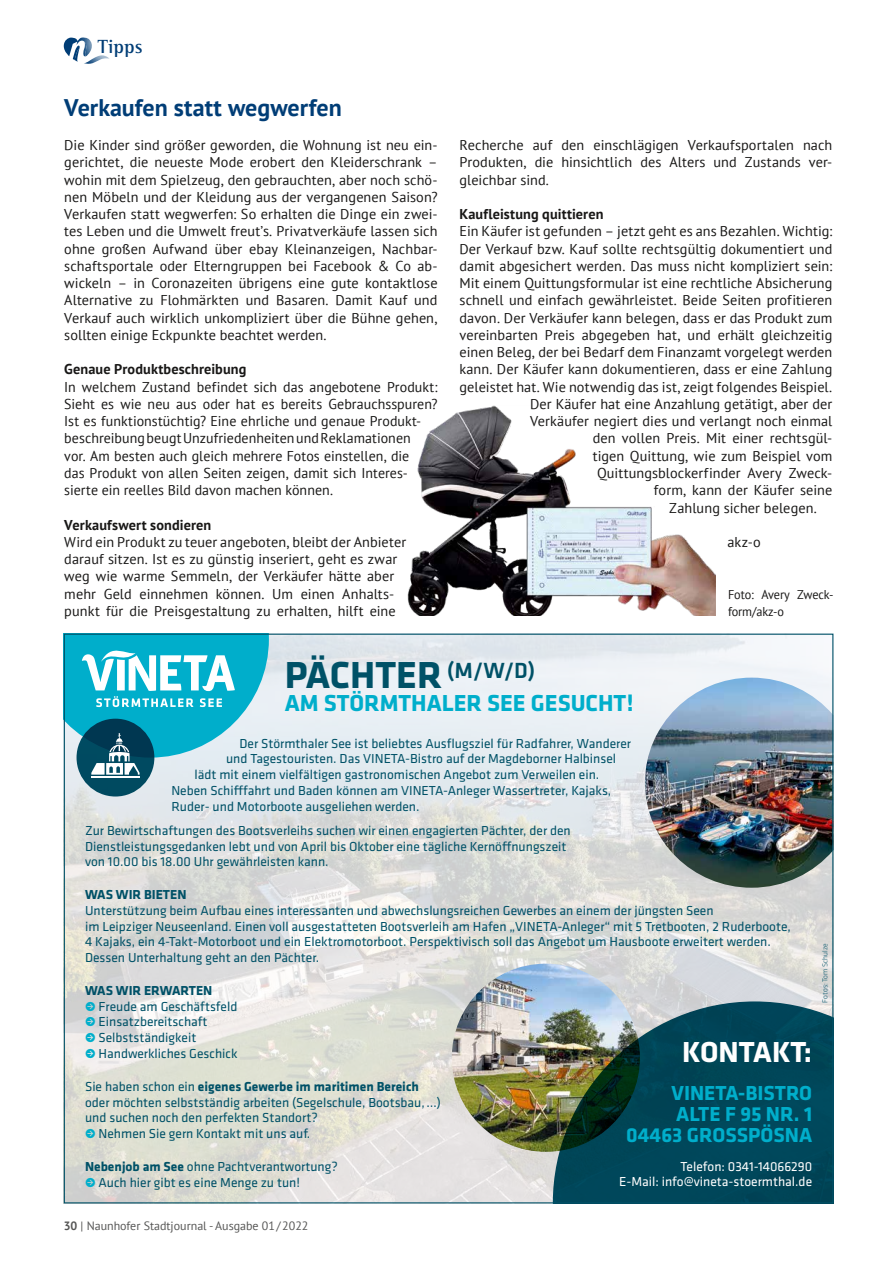
<style>
.page{position:relative;width:893px;height:1263px;background:#fff}
.page>*{position:absolute;margin:0;border:0;box-sizing:border-box;transform-origin:0 0}
.t1{font:700 39px "Klavika";color:#005167}
.t2{font:700 30px "Klavika";color:#fff}
.t3{font:700 24px "Klavika";color:#00aecb}
.t4{font:700 24px "PT Sans";color:#003d76}
.t5{font:700 21px/21px "Klavika";color:#00aecb;text-align:right}
.t6{font:700 19.5px "Rotis Semi Serif";letter-spacing:.005em;color:#003d76}
.t7{font:14.25px/17.2px "PT Sans";letter-spacing:.005em;color:#181716;text-align:justify}
.t8{font:700 14.25px "PT Sans";letter-spacing:.01em;color:#181716}
.t9{font:13.5px/15.8px "Klavika";color:#005167}
.t10{font:13.5px/15.8px "Klavika";color:#fff;text-align:right}
.t11{font:700 13.5px "Klavika";color:#005167}
.t12{font:12.75px/17.2px "PT Sans";letter-spacing:-.005em;color:#181716;scale:.96 1}
.t13{font:12px "PT Sans";color:#565655}
.t14{font:300 7.5px "Klavika";color:#005167}
.s1{color:#00aecb}
.s2{font-weight:700}
</style>
<div class="page">
<svg style="left:64px;top:37px;width:11px;height:24px"></svg>
<img style="left:66px;top:636px;width:765px;height:565px">
<img style="left:452px;top:964px;width:188px;height:188px;border-radius:94px">
<svg style="left:553px;top:1001px;width:278px;height:200px;background:#1a525c"></svg>
<div style="left:77px;top:719px;width:77px;height:77px;background:#004a60;border-radius:50%"></div>
<hr style="left:91px;top:776px;width:49px;height:2px;background:#fff">
<svg style="left:66px;top:636px;width:203px;height:139px;background:#4fb8cc"></svg>
<img style="left:645px;top:678px;width:186px;height:210px">
<img style="left:407px;top:405px;width:309px;height:211px">
<h3 class="t6" style="left:98px;top:35px;width:46px">Tipps</h3>
<h3 class="t4" style="left:64px;top:91px;width:279px">Verkaufen statt wegwerfen</h3>
<p class="t7" style="left:64px;top:136px;width:375px">Die Kinder sind größer geworden, die Wohnung ist neu ein&shy;gerichtet, die neueste Mode erobert den Kleiderschrank – wohin mit dem Spielzeug, den gebrauchten, aber noch schö&shy;nen Möbeln und der Kleidung aus der vergangenen Saison?<br>Verkaufen statt wegwerfen: So erhalten die Dinge ein zwei&shy;tes Leben und die Umwelt freut’s. Privatverkäufe lassen sich ohne großen Aufwand über ebay Kleinanzeigen, Nachbar&shy;schaftsportale oder Elterngruppen bei Facebook &amp; Co ab&shy;wickeln – in Coronazeiten übrigens eine gute kontaktlose Alternative zu Flohmärkten und Basaren. Damit Kauf und Verkauf auch wirklich unkompliziert über die Bühne gehen, sollten einige Eckpunkte beachtet werden.</p>
<p class="t8" style="left:64px;top:360px;width:184px">Genaue Produktbeschreibung</p>
<p class="t7" style="left:64px;top:378px;width:375px;text-align:left">In welchem Zustand befindet sich das angebotene Produkt:<br>Sieht es wie neu aus oder hat es bereits Gebrauchsspuren?<br>Ist es funktionstüchtig? Eine ehrliche und genaue Produkt&shy;beschreibung beugt Unzufriedenheiten und Reklamationen<br>vor. Am besten auch gleich mehrere Fotos einstellen, die<br>das Produkt von allen Seiten zeigen, damit sich Interes&shy;sierte ein reelles Bild davon machen können.</p>
<p class="t8" style="left:64px;top:515px;width:148px">Verkaufswert sondieren</p>
<p class="t7" style="left:64px;top:533px;width:343px;text-align:left">Wird ein Produkt zu teuer angeboten, bleibt der Anbieter darauf sitzen. Ist es zu günstig inseriert, geht es zwar weg wie warme Semmeln, der Verkäufer hätte aber mehr Geld einnehmen können. Um einen Anhalts&shy;punkt für die Preisgestaltung zu erhalten, hilft eine</p>
<p class="t7" style="left:459px;top:136px;width:374px">Recherche auf den einschlägigen Verkaufsportalen nach Produkten, die hinsichtlich des Alters und Zustands ver&shy;gleichbar sind.</p>
<p class="t8" style="left:459px;top:205px;width:146px">Kaufleistung quittieren</p>
<p class="t7" style="left:459px;top:222px;width:374px">Ein Käufer ist gefunden – jetzt geht es ans Bezahlen. Wichtig:</p>
<p class="t7" style="left:459px;top:240px;width:374px">Der Verkauf bzw. Kauf sollte rechtsgültig dokumentiert und</p>
<p class="t7" style="left:459px;top:257px;width:374px">damit abgesichert werden. Das muss nicht kompliziert sein:</p>
<p class="t7" style="left:459px;top:274px;width:374px">Mit einem Quittungsformular ist eine rechtliche Absicherung</p>
<p class="t7" style="left:459px;top:291px;width:374px">schnell und einfach gewährleistet. Beide Seiten profitieren</p>
<p class="t7" style="left:459px;top:309px;width:374px">davon. Der Verkäufer kann belegen, dass er das Produkt zum</p>
<p class="t7" style="left:459px;top:326px;width:374px">vereinbarten Preis abgegeben hat, und erhält gleichzeitig</p>
<p class="t7" style="left:459px;top:343px;width:374px">einen Beleg, der bei Bedarf dem Finanzamt vorgelegt werden</p>
<p class="t7" style="left:459px;top:360px;width:374px">kann. Der Käufer kann dokumentieren, dass er eine Zahlung</p>
<p class="t7" style="left:459px;top:378px;width:374px">geleistet hat. Wie notwendig das ist, zeigt folgendes Beispiel.</p>
<p class="t7" style="left:530px;top:395px;width:304px">Der Käufer hat eine Anzahlung getätigt, aber der</p>
<p class="t7" style="left:530px;top:412px;width:304px">Verkäufer negiert dies und verlangt noch einmal</p>
<p class="t7" style="left:593px;top:429px;width:241px">den vollen Preis. Mit einer rechtsgül-</p>
<p class="t7" style="left:593px;top:447px;width:241px">tigen Quittung, wie zum Beispiel vom</p>
<p class="t7" style="left:597px;top:464px;width:237px">Quittungsblockerfinder Avery Zweck-</p>
<p class="t7" style="left:654px;top:481px;width:180px">form, kann der Käufer seine</p>
<p class="t7" style="left:669px;top:498px;width:149px">Zahlung sicher belegen.</p>
<p class="t7" style="left:727px;top:533px;width:35px">akz-o</p>
<p class="t12" style="left:728px;top:585px;width:111px">Foto: Avery Zweck&shy;form/akz-o</p>
<h1 class="t1" style="left:285px;top:654px;width:252px">PÄCHTER <sup>(M/W/D)</sup></h1>
<h3 class="t3" style="left:285px;top:690px;width:350px">AM STÖRMTHALER SEE GESUCHT!</h3>
<p class="t9" style="left:240px;top:735px;width:393px">Der Störmthaler See ist beliebtes Ausflugsziel für Radfahrer, Wanderer</p>
<p class="t9" style="left:226px;top:751px;width:392px">und Tagestouristen. Das VINETA-Bistro auf der Magdeborner Halbinsel</p>
<p class="t9" style="left:195px;top:767px;width:406px">lädt mit einem vielfältigen gastronomischen Angebot zum Verweilen ein.</p>
<p class="t9" style="left:171px;top:783px;width:441px">Neben Schifffahrt und Baden können am VINETA-Anleger Wassertreter, Kajaks,</p>
<p class="t9" style="left:171px;top:798px;width:250px">Ruder- und Motorboote ausgeliehen werden.</p>
<p class="t9" style="left:85px;top:823px;width:487px">Zur Bewirtschaftungen des Bootsverleihs suchen wir einen engagierten Pächter, der den<br>Dienstleistungsgedanken lebt und von April bis Oktober eine tägliche Kernöffnungszeit von 10.00 bis 18.00 Uhr gewährleisten kann.</p>
<p class="t11" style="left:85px;top:887px;width:103px">WAS WIR BIETEN</p>
<p class="t9" style="left:85px;top:903px;width:707px">Unterstützung beim Aufbau eines interessanten und abwechslungsreichen Gewerbes an einem der jüngsten Seen<br>im Leipziger Neuseenland. Einen voll ausgestatteten Bootsverleih am Hafen „VINETA-Anleger“ mit 5 Tretbooten, 2 Ruderboote, 4 Kajaks, ein 4-Takt-Motorboot und ein Elektromotorboot. Perspektivisch soll das Angebot um Hausboote erweitert werden.<br>Dessen Unterhaltung geht an den Pächter.</p>
<p class="t11" style="left:85px;top:983px;width:129px">WAS WIR ERWARTEN</p>
<p class="t9" style="left:85px;top:999px;width:154px"><span class="s1">•</span> Freude am Geschäftsfeld</p>
<p class="t9" style="left:85px;top:1014px;width:124px"><span class="s1">•</span> Einsatzbereitschaft</p>
<p class="t9" style="left:85px;top:1030px;width:113px"><span class="s1">•</span> Selbstständigkeit</p>
<p class="t9" style="left:85px;top:1046px;width:154px"><span class="s1">•</span> Handwerkliches Geschick</p>
<p class="t9" style="left:85px;top:1079px;width:357px">Sie haben schon ein <span class="s2">eigenes Gewerbe im maritimen Bereich </span>oder möchten selbstständig arbeiten (Segelschule, Bootsbau,…) und suchen noch den perfekten Standort?</p>
<p class="t9" style="left:85px;top:1126px;width:227px"><span class="s1">•</span> Nehmen Sie gern Kontakt mit uns auf.</p>
<p class="t9" style="left:85px;top:1159px;width:254px"><span class="s2">Nebenjob am See</span> ohne Pachtverantwortung?</p>
<p class="t9" style="left:85px;top:1174px;width:216px"><span class="s1">•</span> Auch hier gibt es eine Menge zu tun!</p>
<h2 class="t2" style="left:682px;top:1036px;width:131px">KONTAKT:</h2>
<h3 class="t5" style="left:626px;top:1083px;width:187px">VINETA-BISTRO<br>ALTE F 95 NR. 1<br>04463 GROSSPÖSNA</h3>
<p class="t10" style="left:619px;top:1158px;width:194px">Telefon: 0341-14066290<br>E-Mail: info@vineta-stoermthal.de</p>
<p class="t14" style="left:821px;top:1002px;width:61px;rotate:-90deg">Fotos: Tom Schulze</p>
<p class="t13" style="left:64px;top:1218px;width:246px"><span class="s2">30</span> | Naunhofer Stadtjournal - Ausgabe 01/2022</p>
</div>
